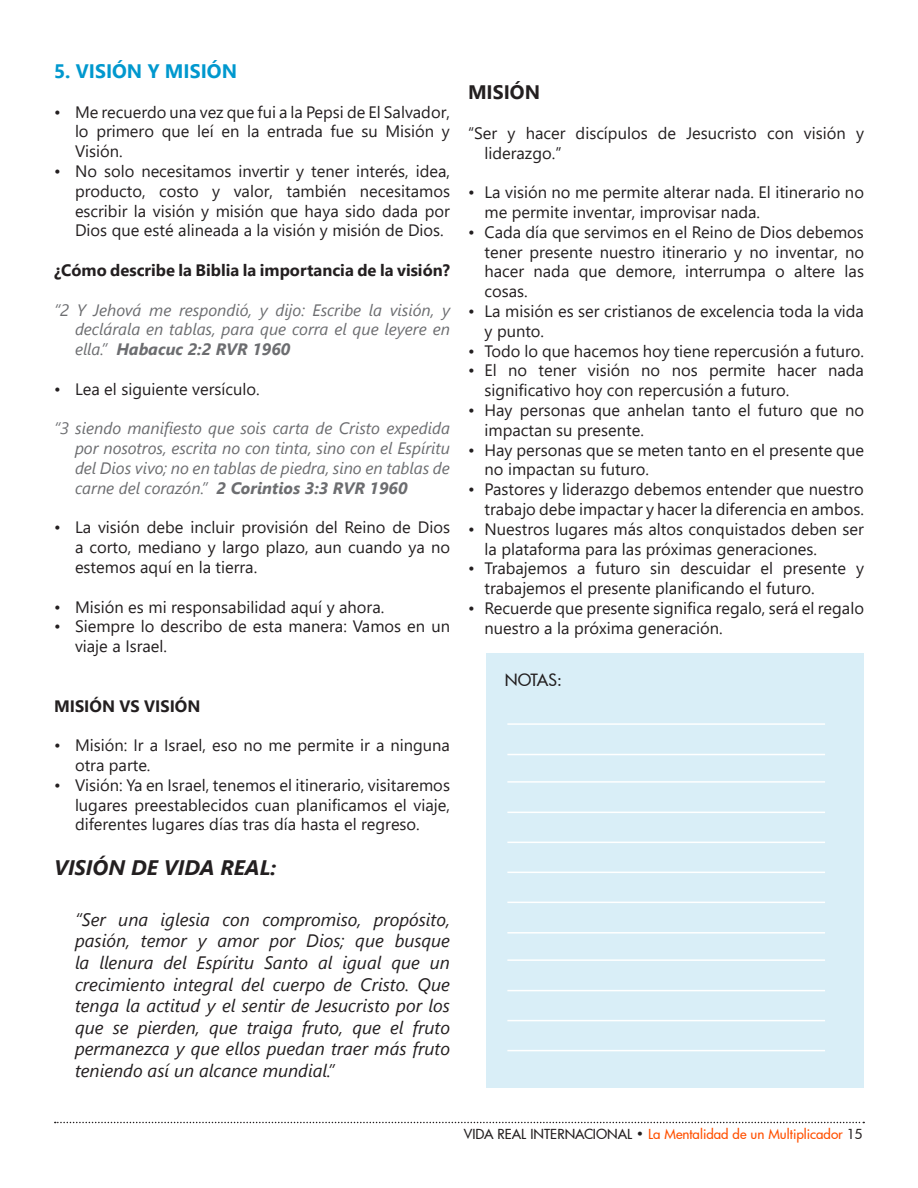
<style>
.page{position:relative;width:918px;height:1188px;background:#fff}
.page>*{position:absolute;margin:0;border:0;box-sizing:border-box;transform-origin:0 0}
.t1{font:italic 700 21px "Segoe UI";color:#231f20}
.t2{font:700 19.5px "Segoe UI";color:#0098ce}
.t3{font:700 19.5px "Segoe UI";color:#231f20}
.t4{font:italic 18px/21.6px "Segoe UI";color:#231f20;text-align:justify}
.t5{font:16.5px/19.8px "Segoe UI";color:#231f20}
.t6{font:italic 16.5px/19.8px "Segoe UI";color:#6c6d70;text-align:justify}
.t7{font:700 16.5px "Segoe UI";color:#231f20}
.t8{font:500 16.5px "Futura";letter-spacing:-.03em;color:#231f20}
.t9{font:500 13.5px "Futura";color:#ff5000}
.s1{font-weight:700}
.s2{color:#231f20}
</style>
<div class="page">
<div style="left:486px;top:653px;width:378px;height:435px;background:#d9eef7"></div>
<hr style="left:507px;top:723px;width:318px;height:2px;background:#fff">
<hr style="left:507px;top:902px;width:318px;height:1px;background:#fff">
<hr style="left:507px;top:842px;width:318px;height:1px;background:#fff">
<hr style="left:507px;top:1020px;width:318px;height:1px;background:#fff">
<hr style="left:507px;top:781px;width:318px;height:2px;background:#fff">
<hr style="left:507px;top:959px;width:318px;height:2px;background:#fff">
<hr style="left:507px;top:872px;width:318px;height:1px;background:#fff">
<hr style="left:507px;top:1050px;width:318px;height:1px;background:#fff">
<hr style="left:507px;top:754px;width:318px;height:1px;background:#fff">
<hr style="left:507px;top:932px;width:318px;height:2px;background:#fff">
<hr style="left:507px;top:812px;width:318px;height:1px;background:#fff">
<hr style="left:507px;top:990px;width:318px;height:1px;background:#fff">
<svg style="left:55px;top:1122px;width:809px;height:1px"></svg>
<p class="t2" style="left:54px;top:53px;width:185px">5. VISIÓN Y MISIÓN</p>
<p class="t5" style="left:75px;top:100px;width:377px;text-align:justify;text-indent:-21px">• Me recuerdo una vez que fui a la Pepsi de El Salvador, lo primero que leí en la entrada fue su Misión y Visión.</p>
<p class="t5" style="left:75px;top:160px;width:377px;text-align:justify;text-indent:-21px">• No solo necesitamos invertir y tener interés, idea, producto, costo y valor, también necesitamos escribir la visión y misión que haya sido dada por Dios que esté alineada a la visión y misión de Dios.</p>
<p class="t7" style="left:54px;top:254px;width:397px">¿Cómo describe la Biblia la importancia de la visión?</p>
<p class="t6" style="left:75px;top:297px;width:377px;text-indent:-21px">“2 Y Jehová me respondió, y dijo: Escribe la visión, y declárala en tablas, para que corra el que leyere en ella.” <span class="s1">Habacuc 2:2 RVR 1960</span></p>
<p class="t5" style="left:54px;top:377px;width:207px">• Lea el siguiente versículo.</p>
<p class="t6" style="left:75px;top:416px;width:377px;text-indent:-21px">“3 siendo manifiesto que sois carta de Cristo expedida por nosotros, escrita no con tinta, sino con el Espíritu del Dios vivo; no en tablas de piedra, sino en tablas de carne del corazón.” <span class="s1">2 Corintios 3:3 RVR 1960</span></p>
<p class="t5" style="left:75px;top:516px;width:377px;text-align:justify;text-indent:-21px">• La visión debe incluir provisión del Reino de Dios a corto, mediano y largo plazo, aun cuando ya no estemos aquí en la tierra.</p>
<p class="t5" style="left:54px;top:595px;width:332px">• Misión es mi responsabilidad aquí y ahora.</p>
<p class="t5" style="left:75px;top:615px;width:377px;text-indent:-21px">• Siempre lo describo de esta manera: Vamos en un viaje a Israel.</p>
<p class="t7" style="left:54px;top:690px;width:148px">MISIÓN VS VISIÓN</p>
<p class="t5" style="left:75px;top:734px;width:377px;text-indent:-21px">• Misión: Ir a Israel, eso no me permite ir a ninguna otra parte.</p>
<p class="t5" style="left:75px;top:773px;width:377px;text-align:justify;text-indent:-21px">• Visión: Ya en Israel, tenemos el itinerario, visitaremos lugares preestablecidos cuan planificamos el viaje, diferentes lugares días tras día hasta el regreso.</p>
<p class="t1" style="left:54px;top:848px;width:224px">VISIÓN DE VIDA REAL:</p>
<p class="t4" style="left:75px;top:906px;width:377px">“Ser una iglesia con compromiso, propósito, pasión, temor y amor por Dios; que busque la llenura del Espíritu Santo al igual que un crecimiento integral del cuerpo de Cristo. Que tenga la actitud y el sentir de Jesucristo por los que se pierden, que traiga fruto, que el fruto permanezca y que ellos puedan traer más fruto teniendo así un alcance mundial.”</p>
<p class="t3" style="left:468px;top:74px;width:74px">MISIÓN</p>
<p class="t5" style="left:484px;top:122px;width:381px;text-indent:-16px">“Ser y hacer discípulos de Jesucristo con visión y liderazgo.”</p>
<p class="t5" style="left:484px;top:181px;width:381px;text-indent:-16px">• La visión no me permite alterar nada. El itinerario no me permite inventar, improvisar nada.</p>
<p class="t5" style="left:484px;top:221px;width:381px;text-align:justify;text-indent:-16px">• Cada día que servimos en el Reino de Dios debemos tener presente nuestro itinerario y no inventar, no hacer nada que demore, interrumpa o altere las cosas.</p>
<p class="t5" style="left:484px;top:300px;width:381px;text-indent:-16px">• La misión es ser cristianos de excelencia toda la vida y punto.</p>
<p class="t5" style="left:468px;top:339px;width:398px">• Todo lo que hacemos hoy tiene repercusión a futuro.</p>
<p class="t5" style="left:484px;top:359px;width:381px;text-indent:-16px">• El no tener visión no nos permite hacer nada significativo hoy con repercusión a futuro.</p>
<p class="t5" style="left:484px;top:399px;width:381px;text-indent:-16px">• Hay personas que anhelan tanto el futuro que no impactan su presente.</p>
<p class="t5" style="left:484px;top:438px;width:381px;text-indent:-16px">• Hay personas que se meten tanto en el presente que no impactan su futuro.</p>
<p class="t5" style="left:468px;top:478px;width:398px;text-align:right">• Pastores y liderazgo debemos entender que nuestro trabajo debe impactar y hacer la diferencia en ambos.</p>
<p class="t5" style="left:484px;top:518px;width:381px;text-indent:-16px">• Nuestros lugares más altos conquistados deben ser la plataforma para las próximas generaciones.</p>
<p class="t5" style="left:484px;top:557px;width:381px;text-indent:-16px">• Trabajemos a futuro sin descuidar el presente y trabajemos el presente planificando el futuro.</p>
<p class="t5" style="left:484px;top:597px;width:381px;text-indent:-16px">• Recuerde que presente significa regalo, será el regalo nuestro a la próxima generación.</p>
<p class="t8" style="left:505px;top:669px;width:59px">NOTAS:</p>
<p class="t9" style="left:464px;top:1125px;width:400px"><span class="s2">VIDA REAL INTERNACIONAL •</span> La Mentalidad de un Multiplicador <span class="s2">15</span></p>
</div>
